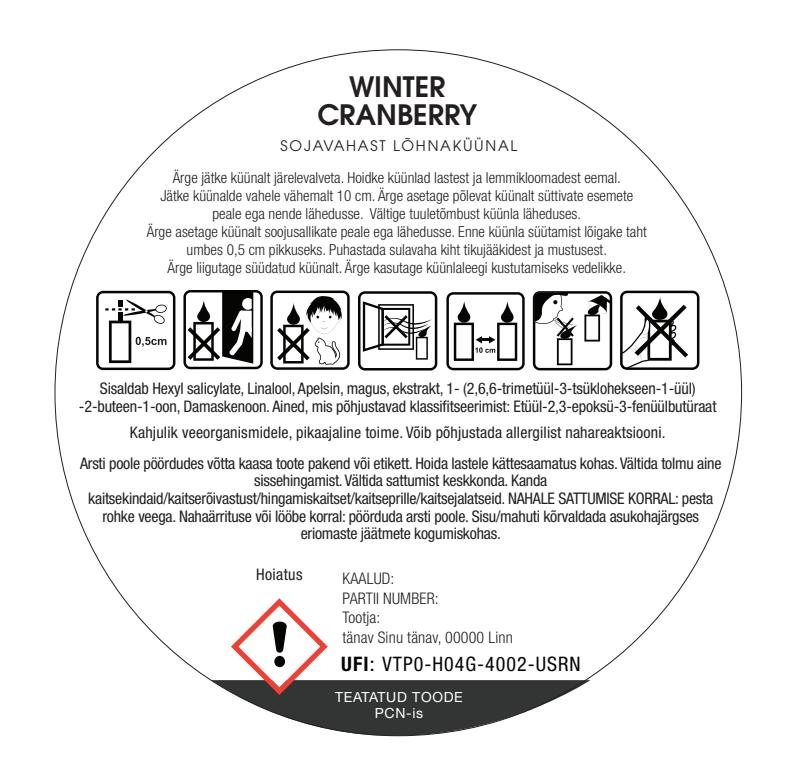
<style>
.page{position:relative;width:798px;height:781px;background:#fff}
.page>*{position:absolute;margin:0;border:0;box-sizing:border-box;transform-origin:0 0}
.t1{font:600 28px/28px "ITC Avant Garde Pro";color:#231f20;text-align:center}
.t2{font:condensed 20px "Helvetica Neue LT Pro";letter-spacing:.05em;color:#050504}
.t3{font:condensed 16px/17.6px "Helvetica Neue LT Pro";letter-spacing:-.015em;color:#231f20;text-align:center}
.t4{font:condensed 16px "Helvetica Neue LT Pro";letter-spacing:.01em;color:#231f20}
.t5{font:300 condensed 16px/20px "Helvetica Neue LT Pro";letter-spacing:.01em;color:#231f20}
.t6{font:condensed 16px "Helvetica Neue LT Pro";letter-spacing:.02em;color:#231f20}
.t7{font:300 condensed 15.2px/18px "Helvetica Neue LT Pro";color:#231f20;text-align:center}
.t8{font:14.4px "ITC Avant Garde Pro";letter-spacing:.12em;color:#231f20}
.t9{font:14px/16px "Helvetica Neue LT Pro";letter-spacing:.05em;color:#fff;text-align:center}
.s1{font-weight:700}
.s2{font-stretch:normal}
</style>
<div class="page">
<svg style="left:211px;top:680px;width:379px;height:57px;fill:#333434"></svg>
<svg style="left:231px;top:598px;width:96px;height:97px"></svg>
<svg style="left:96px;top:291px;width:79px;height:79px"></svg>
<svg style="left:270px;top:291px;width:79px;height:79px"></svg>
<svg style="left:620px;top:291px;width:79px;height:79px"></svg>
<svg style="left:532px;top:291px;width:80px;height:79px"></svg>
<svg style="left:358px;top:291px;width:79px;height:79px"></svg>
<svg style="left:183px;top:290px;width:80px;height:79px"></svg>
<svg style="left:446px;top:292px;width:78px;height:78px"></svg>
<h1 class="t1" style="left:317px;top:72px;width:161px">WINTER<br>CRANBERRY</h1>
<p class="t8" style="left:280px;top:137px;width:238px">SOJAVAHAST LÕHNAKÜÜNAL</p>
<p class="t7" style="left:147px;top:168px;width:501px">Ärge jätke küünalt järelevalveta. Hoidke küünlad lastest ja lemmikloomadest eemal.<br>Jätke küünalde vahele vähemalt 10 cm. Ärge asetage põlevat küünalt süttivate esemete peale ega nende lähedusse. Vältige tuuletõmbust küünla läheduses.<br>Ärge asetage küünalt soojusallikate peale ega lähedusse. Enne küünla süütamist lõigake taht umbes 0,5 cm pikkuseks. Puhastada sulavaha kiht tikujääkidest ja mustusest.<br>Ärge liigutage süüdatud küünalt. Ärge kasutage küünlaleegi kustutamiseks vedelikke.</p>
<p class="t3" style="left:79px;top:380px;width:638px">Sisaldab Hexyl salicylate, Linalool, Apelsin, magus, ekstrakt, 1- (2,6,6-trimetüül-3-tsüklohekseen-1-üül) -2-buteen-1-oon, Damaskenoon. Ained, mis põhjustavad klassifitseerimist: Etüül-2,3-epoksü-3-fenüülbutüraat</p>
<p class="t4" style="left:130px;top:423px;width:537px">Kahjulik veeorganismidele, pikaajaline toime. Võib põhjustada allergilist nahareaktsiooni.</p>
<p class="t3" style="left:80px;top:454px;width:642px">Arsti poole pöördudes võtta kaasa toote pakend või etikett. Hoida lastele kättesaamatus kohas. Vältida tolmu aine sissehingamist. Vältida sattumist keskkonda. Kanda kaitsekindaid/kaitserõivastust/hingamiskaitset/kaitseprille/kaitsejalatseid. NAHALE SATTUMISE KORRAL: pesta rohke veega. Nahaärrituse või lööbe korral: pöörduda arsti poole. Sisu/mahuti kõrvaldada asukohajärgses eriomaste jäätmete kogumiskohas.</p>
<p class="t6" style="left:256px;top:565px;width:48px">Hoiatus</p>
<p class="t5" style="left:342px;top:568px;width:98px">KAALUD:<br>PARTII NUMBER:</p>
<p class="t5" style="left:342px;top:608px;width:172px">Tootja:<br>tänav Sinu tänav, 00000 Linn</p>
<p class="t2" style="left:341px;top:652px;width:241px"><span class="s1">UFI</span><span class="s2">:</span> VTP0-H04G-4002-USRN</p>
<p class="t9" style="left:335px;top:689px;width:129px">TEATATUD TOODE<br>PCN-is</p>
</div>
